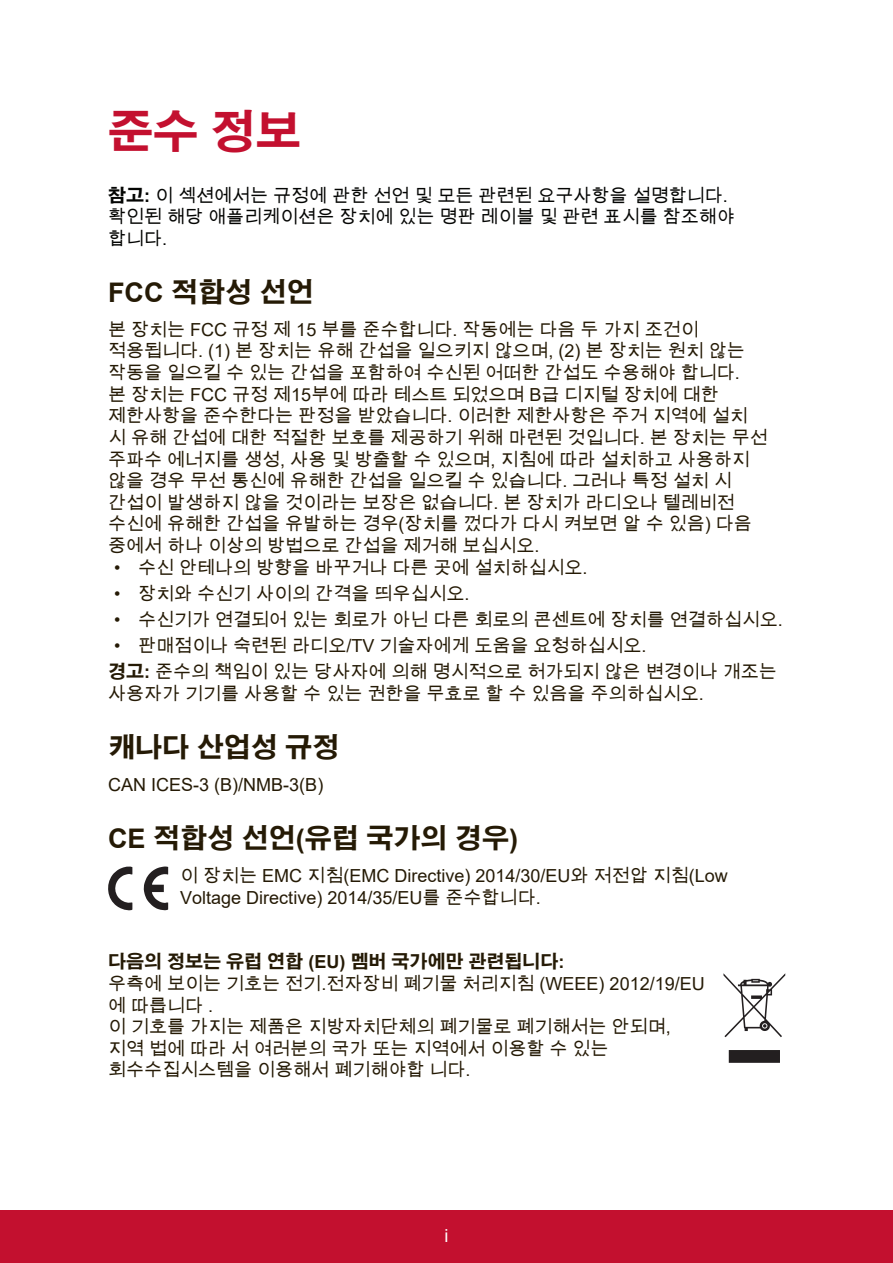
<style>
.page{position:relative;width:893px;height:1263px;background:#fff}
.page>*{position:absolute;margin:0;border:0;box-sizing:border-box;transform-origin:0 0}
.t1{font:700 45px "Adobe Gothic Std";color:#c3102f}
.t2{font:700 27px "Adobe Gothic Std";color:#251a05}
.t3{font:18px/21.6px "Arial Unicode MS";color:#251a05}
.t4{font:18px/21.6px "Arial";color:#251a05}
.t5{font:18px/21.6px "Arial Unicode MS";color:#040503}
.t6{font:700 18px "Adobe Gothic Std";color:#251a05}
.t7{font:18px "Arial";color:#fff}
.s1{font-family:"Adobe Gothic Std";font-weight:700}
.s2{font-family:"Arial";font-weight:700}
.s3{font-family:"Arial"}
.s4{font-family:"Arial Unicode MS"}
</style>
<div class="page">
<div style="left:0;top:1210px;width:892px;height:53px;background:#c3102f"></div>
<svg style="left:108px;top:866px;width:24px;height:44px"></svg>
<svg style="left:143px;top:866px;width:25px;height:44px"></svg>
<svg style="left:728px;top:1050px;width:51px;height:12px"></svg>
<svg style="left:723px;top:973px;width:61px;height:64px"></svg>
<h1 class="t1" style="left:108px;top:104px;width:194px">준수 정보</h1>
<p class="t5" style="left:108px;top:183px;width:628px"><span class="s1">참고</span><span class="s2">:</span> 이 섹션에서는 규정에 관한 선언 및 모든 관련된 요구사항을 설명합니다<span class="s3">. </span>확인된 해당 애플리케이션은 장치에 있는 명판 레이블 및 관련 표시를 참조해야 합니다<span class="s3">.</span></p>
<h2 class="t2" style="left:108px;top:276px;width:207px"><span class="s3">FCC</span> 적합성 선언</h2>
<p class="t3" style="left:108px;top:318px;width:661px">본 장치는 <span class="s3">FCC</span> 규정 제 <span class="s3">15</span> 부를 준수합니다<span class="s3">.</span> 작동에는 다음 두 가지 조건이 적용됩니다<span class="s3">. (1)</span> 본 장치는 유해 간섭을 일으키지 않으며<span class="s3">, (2)</span> 본 장치는 원치 않는 작동을 일으킬 수 있는 간섭을 포함하여 수신된 어떠한 간섭도 수용해야 합니다<span class="s3">.<br></span>본 장치는 <span class="s3">FCC</span> 규정 제<span class="s3">15</span>부에 따라 테스트 되었으며 <span class="s3">B</span>급 디지털 장치에 대한 제한사항을 준수한다는 판정을 받았습니다<span class="s3">.</span> 이러한 제한사항은 주거 지역에 설치 시 유해 간섭에 대한 적절한 보호를 제공하기 위해 마련된 것입니다<span class="s3">.</span> 본 장치는 무선 주파수 에너지를 생성<span class="s3">,</span> 사용 및 방출할 수 있으며<span class="s3">,</span> 지침에 따라 설치하고 사용하지 않을 경우 무선 통신에 유해한 간섭을 일으킬 수 있습니다<span class="s3">.</span> 그러나 특정 설치 시 간섭이 발생하지 않을 것이라는 보장은 없습니다<span class="s3">.</span> 본 장치가 라디오나 텔레비전 수신에 유해한 간섭을 유발하는 경우<span class="s3">(</span>장치를 껐다가 다시 켜보면 알 수 있음<span class="s3">)</span> 다음 중에서 하나 이상의 방법으로 간섭을 제거해 보십시오<span class="s3">.</span></p>
<p class="t3" style="left:114px;top:555px;width:475px"><span class="s3">•</span> 수신 안테나의 방향을 바꾸거나 다른 곳에 설치하십시오<span class="s3">.</span></p>
<p class="t3" style="left:114px;top:581px;width:357px"><span class="s3">•</span> 장치와 수신기 사이의 간격을 띄우십시오<span class="s3">.</span></p>
<p class="t3" style="left:114px;top:608px;width:670px"><span class="s3">•</span> 수신기가 연결되어 있는 회로가 아닌 다른 회로의 콘센트에 장치를 연결하십시오<span class="s3">.</span></p>
<p class="t3" style="left:108px;top:631px;width:670px;line-height:26.1px;text-indent:6px"><span class="s3">•</span> 판매점이나 숙련된 라디오<span class="s3">/TV</span> 기술자에게 도움을 요청하십시오<span class="s3">.<br></span><span class="s1">경고</span><span class="s2">:</span> 준수의 책임이 있는 당사자에 의해 명시적으로 허가되지 않은 변경이나 개조는</p>
<p class="t3" style="left:108px;top:681px;width:597px">사용자가 기기를 사용할 수 있는 권한을 무효로 할 수 있음을 주의하십시오<span class="s3">.</span></p>
<h2 class="t2" style="left:108px;top:731px;width:233px">캐나다 산업성 규정</h2>
<p class="t4" style="left:108px;top:773px;width:217px">CAN ICES-3 (B)/NMB-3(B)</p>
<h2 class="t2" style="left:108px;top:822px;width:411px"><span class="s3">CE</span> 적합성 선언<span class="s3">(</span>유럽 국가의 경우<span class="s3">)</span></h2>
<p class="t4" style="left:180px;top:864px;width:549px"><span class="s4">이 장치는</span> EMC <span class="s4">지침</span>(EMC Directive) 2014/30/EU<span class="s4">와 저전압 지침</span>(Low<br>Voltage Directive) 2014/35/EU<span class="s4">를 준수합니다</span>.</p>
<p class="t6" style="left:108px;top:950px;width:458px">다음의 정보는 유럽 연합 <span class="s3">(EU)</span> 멤버 국가에만 관련됩니다<span class="s3">:</span></p>
<p class="t3" style="left:108px;top:972px;width:598px">우측에 보이는 기호는 전기<span class="s3">.</span>전자장비 폐기물 처리지침 <span class="s3">(WEEE) 2012/19/EU </span>에 따릅니다 <span class="s3">.<br></span>이 기호를 가지는 제품은 지방자치단체의 폐기물로 폐기해서는 안되며<span class="s3">, </span>지역 법에 따라 서 여러분의 국가 또는 지역에서 이용할 수 있는 회수수집시스템을 이용해서 폐기해야합 니다<span class="s3">.</span></p>
<p class="t7" style="left:444px;top:1223px;width:5px">i</p>
</div>
